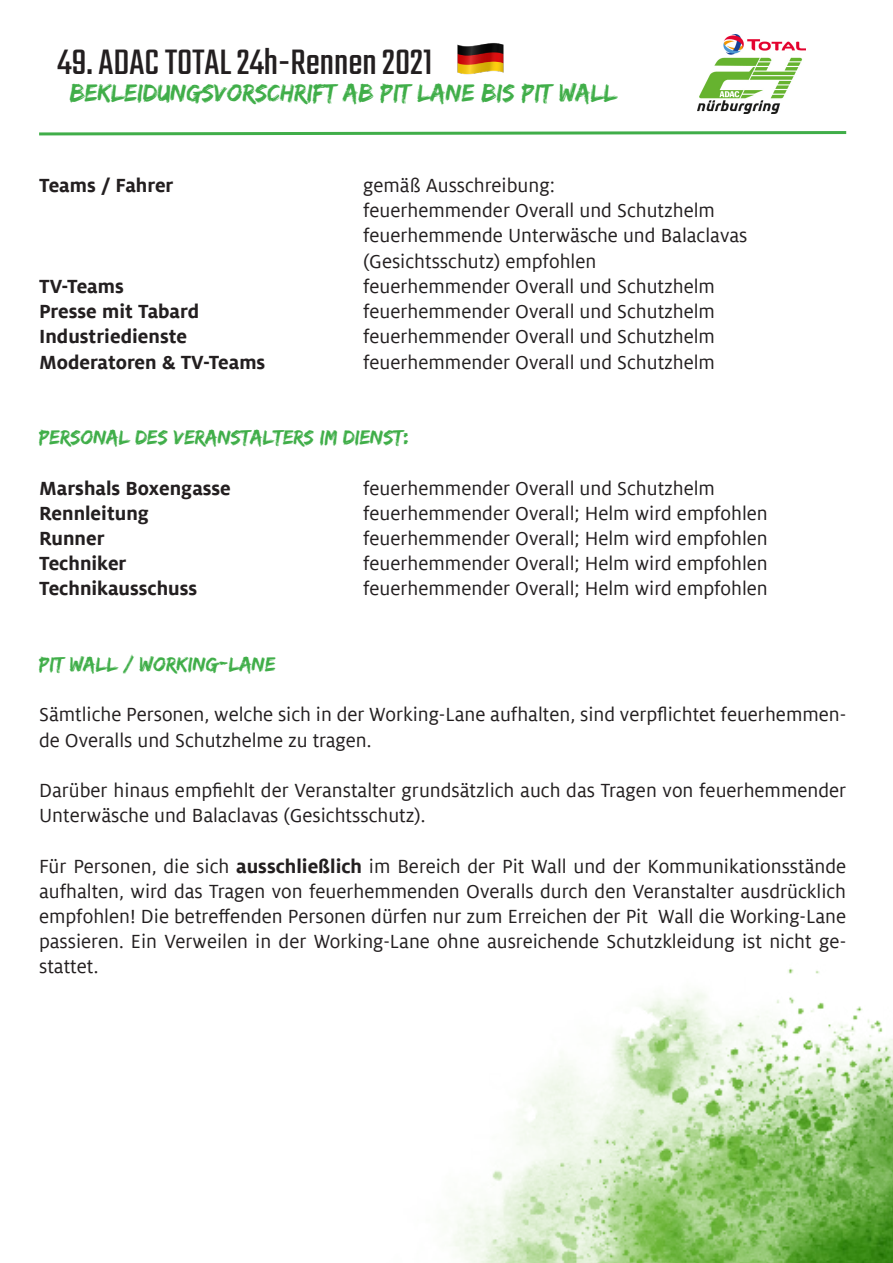
<style>
.page{position:relative;width:893px;height:1263px;background:#fff}
.page>*{position:absolute;margin:0;border:0;box-sizing:border-box;transform-origin:0 0}
.t1{font:39px "Teko";color:#231f20}
.t2{font:25.5px "Edo SZ";color:#40ae49}
.t3{font:21px/25.2px "Milofor ADAC Offc";color:#231f20}
.t4{font:700 21px "Milofor ADAC Offc";color:#231f20}
.t5{font:21px "Edo SZ";color:#40ae49}
.s1{font-weight:700}
</style>
<div class="page">
<img style="left:698px;top:34px;width:108px;height:80px">
<svg style="left:39px;top:131px;width:808px;height:5px"></svg>
<img style="left:450px;top:968px;width:443px;height:295px">
<img style="left:457px;top:43px;width:47px;height:32px">
<p class="t1" style="left:58px;top:40px;width:376px">49. ADAC TOTAL 24h-Rennen 2021</p>
<p class="t2" style="left:70px;top:78px;width:549px">BEKLEIDUNGSVORSCHRIFT AB PIT LANE BIS PIT WALL</p>
<p class="t4" style="left:39px;top:174px;width:136px">Teams / Fahrer</p>
<p class="t3" style="left:363px;top:173px;width:193px">gemäß Ausschreibung:</p>
<p class="t3" style="left:363px;top:198px;width:353px">feuerhemmender Overall und Schutzhelm</p>
<p class="t3" style="left:363px;top:223px;width:386px">feuerhemmende Unterwäsche und Balaclavas</p>
<p class="t3" style="left:363px;top:249px;width:235px">(Gesichtsschutz) empfohlen</p>
<p class="t4" style="left:39px;top:274px;width:86px">TV-Teams</p>
<p class="t3" style="left:363px;top:274px;width:353px">feuerhemmender Overall und Schutzhelm</p>
<p class="t4" style="left:39px;top:300px;width:161px">Presse mit Tabard</p>
<p class="t3" style="left:363px;top:299px;width:353px">feuerhemmender Overall und Schutzhelm</p>
<p class="t4" style="left:39px;top:325px;width:150px">Industriedienste</p>
<p class="t3" style="left:363px;top:324px;width:353px">feuerhemmender Overall und Schutzhelm</p>
<p class="t4" style="left:39px;top:350px;width:228px">Moderatoren &amp; TV-Teams</p>
<p class="t3" style="left:363px;top:349px;width:353px">feuerhemmender Overall und Schutzhelm</p>
<p class="t5" style="left:39px;top:425px;width:372px">PERSONAL DES VERANSTALTERS IM DIENST:</p>
<p class="t4" style="left:39px;top:476px;width:193px">Marshals Boxengasse</p>
<p class="t3" style="left:363px;top:475px;width:353px">feuerhemmender Overall und Schutzhelm</p>
<p class="t4" style="left:39px;top:501px;width:111px">Rennleitung</p>
<p class="t3" style="left:363px;top:501px;width:406px">feuerhemmender Overall; Helm wird empfohlen</p>
<p class="t4" style="left:39px;top:526px;width:67px">Runner</p>
<p class="t3" style="left:363px;top:526px;width:406px">feuerhemmender Overall; Helm wird empfohlen</p>
<p class="t4" style="left:39px;top:552px;width:89px">Techniker</p>
<p class="t3" style="left:363px;top:551px;width:406px">feuerhemmender Overall; Helm wird empfohlen</p>
<p class="t4" style="left:39px;top:577px;width:160px">Technikausschuss</p>
<p class="t3" style="left:363px;top:576px;width:406px">feuerhemmender Overall; Helm wird empfohlen</p>
<p class="t5" style="left:39px;top:652px;width:238px">PIT WALL / WORKING-LANE</p>
<p class="t3" style="left:39px;top:702px;width:809px">Sämtliche Personen, welche sich in der Working-Lane aufhalten, sind verpflichtet feuerhemmen&shy;de Overalls und Schutzhelme zu tragen.</p>
<p class="t3" style="left:39px;top:778px;width:809px">Darüber hinaus empfiehlt der Veranstalter grundsätzlich auch das Tragen von feuerhemmender<br>Unterwäsche und Balaclavas (Gesichtsschutz).</p>
<p class="t3" style="left:39px;top:853px;width:809px;text-align:justify">Für Personen, die sich <span class="s1">ausschließlich</span> im Bereich der Pit Wall und der Kommunikationsstände aufhalten, wird das Tragen von feuerhemmenden Overalls durch den Veranstalter ausdrücklich empfohlen! Die betreffenden Personen dürfen nur zum Erreichen der Pit Wall die Working-Lane passieren. Ein Verweilen in der Working-Lane ohne ausreichende Schutzkleidung ist nicht ge&shy;stattet.</p>
</div>
